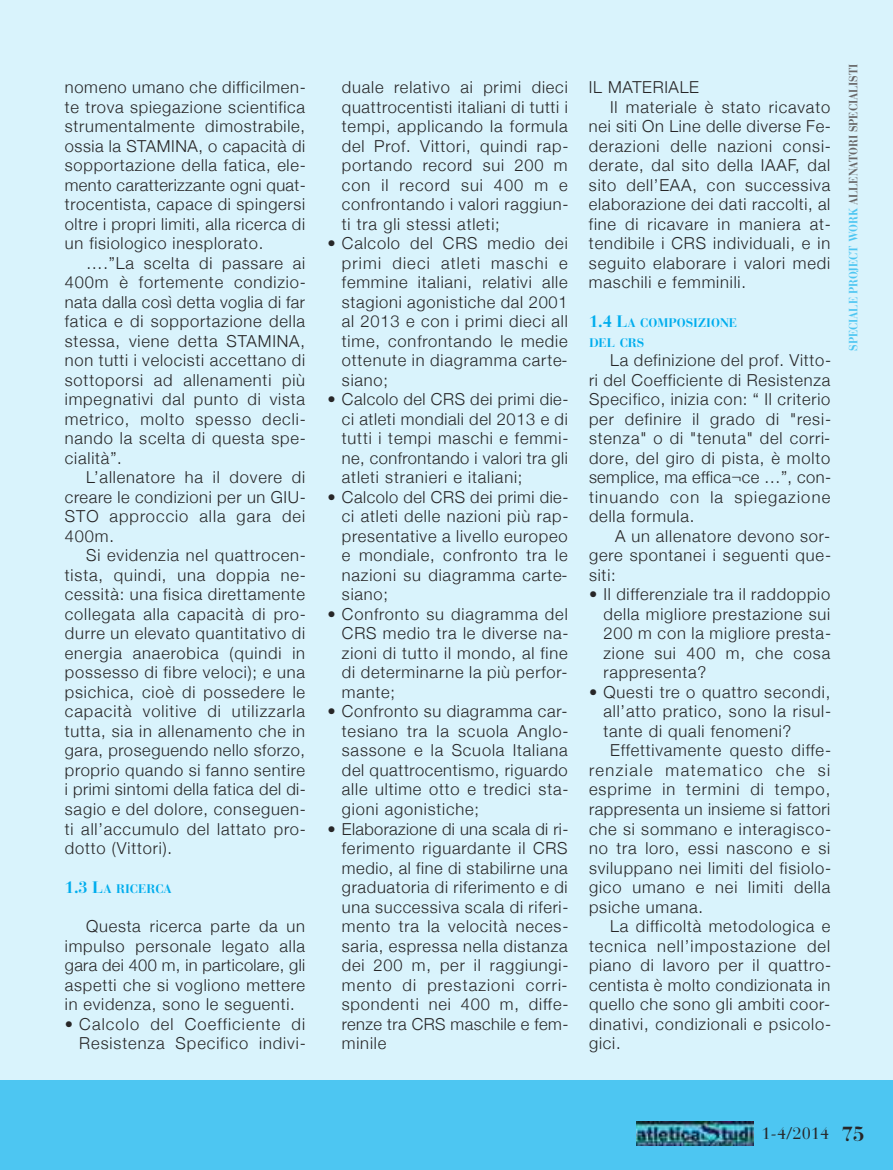
<style>
.page{position:relative;width:893px;height:1170px;background:#fff}
.page>*{position:absolute;margin:0;border:0;box-sizing:border-box;transform-origin:0 0}
.t1{font:700 20.25px "Bauer Bodoni";color:#272627}
.t2{font:300 16.5px/19.5px "Helvetica Neue";letter-spacing:.05em;color:#272627;text-align:justify}
.t3{font:300 16.5px "Helvetica Neue";letter-spacing:.03em;color:#272627}
.t4{font:300 16.5px "Helvetica Neue";letter-spacing:.09em;color:#272627}
.t5{font:16.5px "Bauer Bodoni";color:#272627}
.t6{font:700 12.3px/19.5px "Bauer Bodoni";color:#00aded}
.t7{font:700 12px "Bauer Bodoni";letter-spacing:-.005em;color:#686768;scale:.9 1}
.s1{font-size:16.5px}
.s2{color:#4dc6f2}
</style>
<div class="page">
<div style="left:0;top:0;width:893px;height:1169px;background:#d9f3fc"></div>
<div style="left:0;top:1080px;width:893px;height:89px;background:#4dc6f2"></div>
<img style="left:637px;top:1121px;width:117px;height:24px">
<p class="t2" style="left:65px;top:77px;width:242px">nomeno umano che difficilmen&shy;te trova spiegazione scientifica strumentalmente dimostrabile, ossia la STAMINA, o capacità di sopportazione della fatica, ele&shy;mento caratterizzante ogni quat&shy;trocentista, capace di spingersi oltre i propri limiti, alla ricerca di un fisiologico inesplorato.</p>
<p class="t2" style="left:65px;top:253px;width:243px;text-indent:21px">….”La scelta di passare ai 400m è fortemente condizio&shy;nata dalla così detta voglia di far fatica e di sopportazione della stessa, viene detta STAMINA, non tutti i velocisti accettano di sottoporsi ad allenamenti più impegnativi dal punto di vista metrico, molto spesso decli&shy;nando la scelta di questa spe&shy;cialità”.</p>
<p class="t2" style="left:65px;top:467px;width:243px;text-indent:21px">L’allenatore ha il dovere di creare le condizioni per un GIU-STO approccio alla gara dei 400m.</p>
<p class="t2" style="left:65px;top:545px;width:243px;text-indent:21px">Si evidenzia nel quattrocen&shy;tista, quindi, una doppia ne&shy;cessità: una fisica direttamente collegata alla capacità di pro&shy;durre un elevato quantitativo di energia anaerobica (quindi in possesso di fibre veloci); e una psichica, cioè di possedere le capacità volitive di utilizzarla tutta, sia in allenamento che in gara, proseguendo nello sforzo, proprio quando si fanno sentire i primi sintomi della fatica del di&shy;sagio e del dolore, conseguen&shy;ti all’accumulo del lattato pro&shy;dotto (Vittori).</p>
<p class="t6" style="left:65px;top:880px;width:108px"><span class="s1">1.3 L</span>A RICERCA</p>
<p class="t2" style="left:65px;top:916px;width:242px;text-indent:21px">Questa ricerca parte da un impulso personale legato alla gara dei 400 m, in particolare, gli aspetti che si vogliono mettere in evidenza, sono le seguenti.</p>
<p class="t2" style="left:65px;top:1013px;width:243px;text-align:right">• Calcolo del Coefficiente di<br>Resistenza Specifico indivi-</p>
<p class="t2" style="left:342px;top:77px;width:228px">duale relativo ai primi dieci quattrocentisti italiani di tutti i tempi, applicando la formula del Prof. Vittori, quindi rap&shy;portando record sui 200 m con il record sui 400 m e confrontando i valori raggiun&shy;ti tra gli stessi atleti;</p>
<p class="t2" style="left:342px;top:233px;width:227px;text-indent:-14px">• Calcolo del CRS medio dei primi dieci atleti maschi e femmine italiani, relativi alle stagioni agonistiche dal 2001 al 2013 e con i primi dieci all time, confrontando le medie ottenute in diagramma carte&shy;siano;</p>
<p class="t2" style="left:342px;top:389px;width:228px;text-indent:-14px">• Calcolo del CRS dei primi die&shy;ci atleti mondiali del 2013 e di tutti i tempi maschi e femmi&shy;ne, confrontando i valori tra gli atleti stranieri e italiani;</p>
<p class="t2" style="left:342px;top:487px;width:228px;text-indent:-14px">• Calcolo del CRS dei primi die&shy;ci atleti delle nazioni più rap&shy;presentative a livello europeo e mondiale, confronto tra le nazioni su diagramma carte&shy;siano;</p>
<p class="t2" style="left:342px;top:604px;width:228px;text-indent:-14px">• Confronto su diagramma del CRS medio tra le diverse na&shy;zioni di tutto il mondo, al fine di determinarne la più perfor&shy;mante;</p>
<p class="t2" style="left:342px;top:701px;width:228px;text-indent:-14px">• Confronto su diagramma car&shy;tesiano tra la scuola Anglo&shy;sassone e la Scuola Italiana del quattrocentismo, riguardo alle ultime otto e tredici sta&shy;gioni agonistiche;</p>
<p class="t2" style="left:342px;top:818px;width:228px;text-indent:-14px">• Elaborazione di una scala di ri&shy;ferimento riguardante il CRS medio, al fine di stabilirne una graduatoria di riferimento e di una successiva scala di riferi&shy;mento tra la velocità neces&shy;saria, espressa nella distanza dei 200 m, per il raggiungi&shy;mento di prestazioni corri&shy;spondenti nei 400 m, diffe&shy;renze tra CRS maschile e fem&shy;minile</p>
<p class="t2" style="left:589px;top:77px;width:112px">IL MATERIALE</p>
<p class="t2" style="left:610px;top:97px;width:222px">Il materiale è stato ricavato</p>
<p class="t2" style="left:589px;top:116px;width:244px">nei siti On Line delle diverse Fe-</p>
<p class="t2" style="left:589px;top:136px;width:244px">derazioni delle nazioni consi-</p>
<p class="t2" style="left:589px;top:155px;width:243px">derate, dal sito della IAAF, dal</p>
<p class="t2" style="left:589px;top:175px;width:243px">sito dell’EAA, con successiva</p>
<p class="t2" style="left:589px;top:194px;width:243px">elaborazione dei dati raccolti, al</p>
<p class="t2" style="left:589px;top:214px;width:244px">fine di ricavare in maniera at-</p>
<p class="t2" style="left:589px;top:233px;width:243px">tendibile i CRS individuali, e in</p>
<p class="t2" style="left:589px;top:253px;width:243px">seguito elaborare i valori medi</p>
<p class="t2" style="left:589px;top:272px;width:159px">maschili e femminili.</p>
<p class="t6" style="left:589px;top:315px;width:150px"><span class="s1">1.4 L</span>A COMPOSIZIONE<br>DEL CRS</p>
<p class="t2" style="left:589px;top:350px;width:244px;text-indent:21px">La definizione del prof. Vitto&shy;ri del Coefficiente di Resistenza Specifico, inizia con: “ Il criterio per definire il grado di "resi&shy;stenza" o di "tenuta" del corri&shy;dore, del giro di pista, è molto semplice, ma effica¬ce …”, con&shy;tinuando con la spiegazione della formula.</p>
<p class="t2" style="left:589px;top:526px;width:244px;text-indent:26px">A un allenatore devono sor&shy;gere spontanei i seguenti que&shy;siti:</p>
<p class="t2" style="left:603px;top:584px;width:229px;text-indent:-14px">• Il differenziale tra il raddoppio della migliore prestazione sui 200 m con la migliore presta&shy;zione sui 400 m, che cosa rappresenta?</p>
<p class="t2" style="left:589px;top:682px;width:243px">• Questi tre o quattro secondi,</p>
<p class="t2" style="left:603px;top:701px;width:229px">all’atto pratico, sono la risul-</p>
<p class="t2" style="left:603px;top:721px;width:189px">tante di quali fenomeni?</p>
<p class="t2" style="left:610px;top:740px;width:222px">Effettivamente questo diffe-</p>
<p class="t4" style="left:589px;top:760px;width:243px">renziale matematico che si</p>
<p class="t2" style="left:589px;top:779px;width:243px">esprime in termini di tempo,</p>
<p class="t3" style="left:589px;top:799px;width:243px">rappresenta un insieme si fattori</p>
<p class="t2" style="left:589px;top:818px;width:244px">che si sommano e interagisco-</p>
<p class="t2" style="left:589px;top:838px;width:243px">no tra loro, essi nascono e si</p>
<p class="t2" style="left:589px;top:857px;width:244px">sviluppano nei limiti del fisiolo-</p>
<p class="t2" style="left:589px;top:877px;width:243px">gico umano e nei limiti della</p>
<p class="t2" style="left:589px;top:896px;width:116px">psiche umana.</p>
<p class="t2" style="left:610px;top:916px;width:222px">La difficoltà metodologica e</p>
<p class="t2" style="left:589px;top:935px;width:243px">tecnica nell’impostazione del</p>
<p class="t2" style="left:589px;top:955px;width:244px">piano di lavoro per il quattro-</p>
<p class="t2" style="left:589px;top:974px;width:243px">centista è molto condizionata in</p>
<p class="t2" style="left:589px;top:994px;width:243px">quello che sono gli ambiti coor-</p>
<p class="t2" style="left:589px;top:1013px;width:244px">dinativi, condizionali e psicolo-</p>
<p class="t2" style="left:589px;top:1033px;width:33px">gici.</p>
<p class="t7" style="left:849px;top:351px;width:320px;rotate:-90deg"><span class="s2">SPECIALE PROJECT WORK</span> ALLENATORI SPECIALISTI</p>
<p class="t5" style="left:761px;top:1127px;width:69px">1-4/2014</p>
<p class="t1" style="left:842px;top:1126px;width:24px">75</p>
</div>
